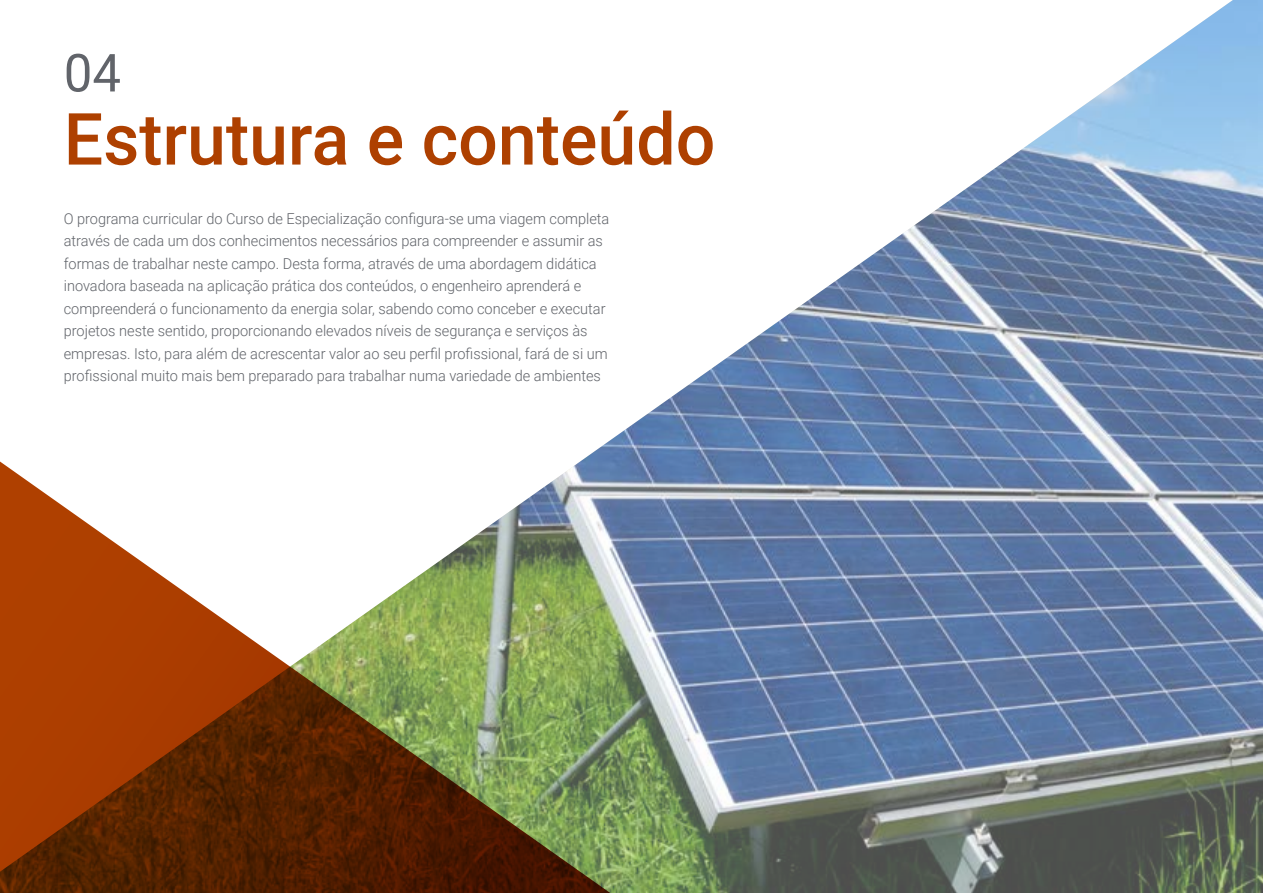
<style>
.page{position:relative;width:1263px;height:893px;background:#fff}
.page>*{position:absolute;margin:0;border:0;box-sizing:border-box;transform-origin:0 0}
.t1{font:500 72px "Roboto";color:#ae4000}
.t2{font:52.5px "Roboto";color:#61646a}
.t3{font:300 15px/22.5px "Roboto";color:#61646a}
</style>
<div class="page">
<img style="left:602px;top:0;width:661px;height:893px">
<svg style="left:0;top:446px;width:640px;height:447px"></svg>
<h2 class="t2" style="left:64px;top:36px;width:59px">04</h2>
<h1 class="t1" style="left:64px;top:89px;width:653px">Estrutura e conteúdo</h1>
<p class="t3" style="left:64px;top:207px;width:547px">O programa curricular do Curso de Especialização configura-se uma viagem completa através de cada um dos conhecimentos necessários para compreender e assumir as formas de trabalhar neste campo. Desta forma, através de uma abordagem didática inovadora baseada na aplicação prática dos conteúdos, o engenheiro aprenderá e compreenderá o funcionamento da energia solar, sabendo como conceber e executar projetos neste sentido, proporcionando elevados níveis de segurança e serviços às empresas. Isto, para além de acrescentar valor ao seu perfil profissional, fará de si um profissional muito mais bem preparado para trabalhar numa variedade de ambientes</p>
</div>
